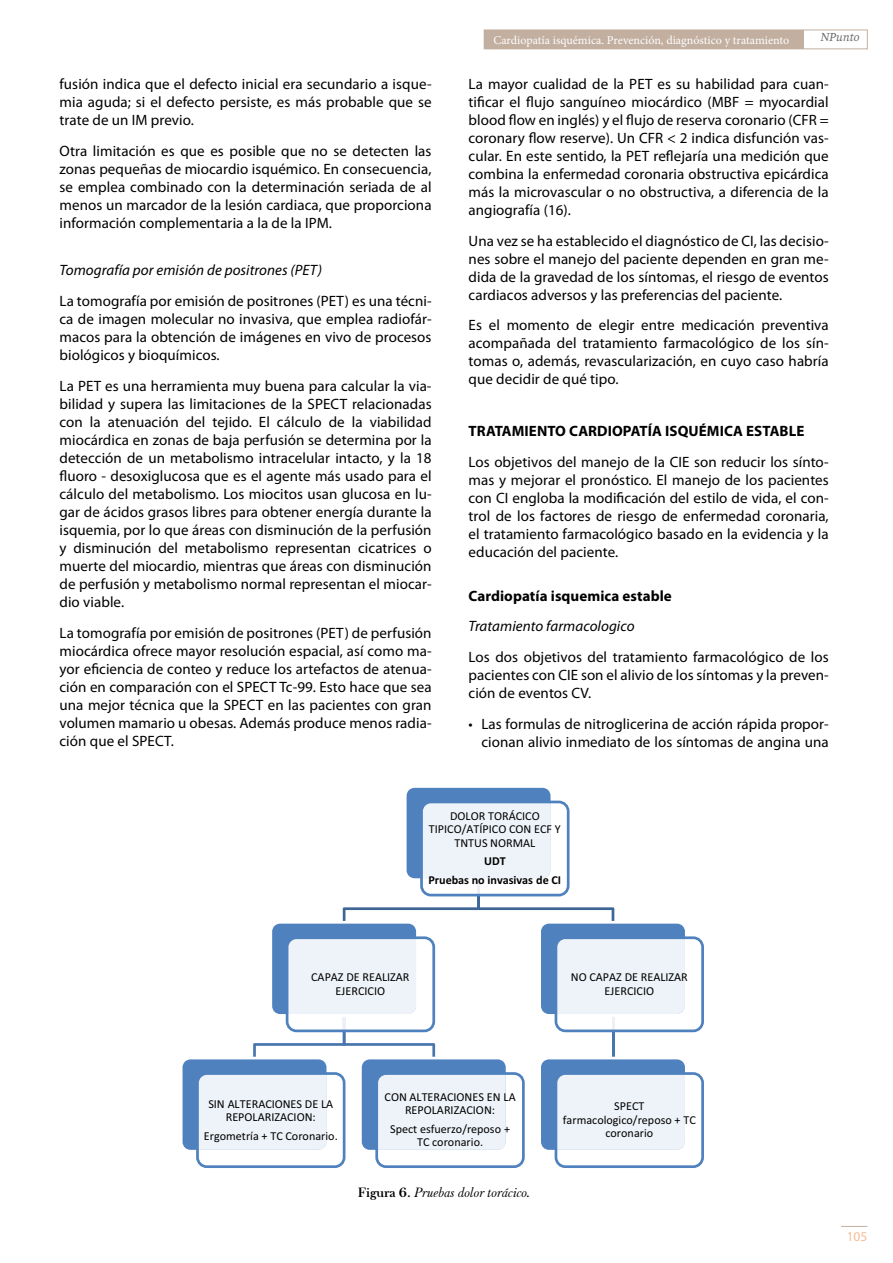
<style>
.page{position:relative;width:893px;height:1263px;background:#fff}
.page>*{position:absolute;margin:0;border:0;box-sizing:border-box;transform-origin:0 0}
.t1{font:15px/18px "Myriad Pro";letter-spacing:.005em;color:#000;text-align:justify}
.t2{font:700 15px "Myriad Pro";letter-spacing:.005em;color:#000}
.t3{font:italic 15px "Myriad Pro";letter-spacing:.005em;color:#000}
.t4{font:italic 13.5px "Baskerville F";color:#000}
.t5{font:13.5px "Myriad Pro";color:#f6bc96}
.t6{font:12.15px/13.4px "Calibri";color:#000;text-align:center}
.t7{font:700 12.15px/18.6px "Calibri";color:#000;text-align:center}
.t8{font:12px "Minion Pro";color:#fff}
.t9{font:italic 12px "Source Serif Variable";color:#646363}
.s1{font-weight:700;font-style:normal}
</style>
<div class="page">
<svg style="left:841px;top:1226px;width:26px;height:1px"></svg>
<div style="left:484px;top:30px;width:383px;height:19px;border:1px solid #c2afa0"></div>
<div style="left:484px;top:30px;width:320px;height:19px;background:#c2afa0"></div>
<svg style="left:182px;top:787px;width:521px;height:380px"></svg>
<div style="left:555px;top:1072px;width:149px;height:96px;border:3px solid #4f81be;border-radius:9px"></div>
<p class="t1" style="left:60px;top:75px;width:374px">fusión indica que el defecto inicial era secundario a isque&shy;mia aguda; si el defecto persiste, es más probable que se trate de un IM previo.</p>
<p class="t1" style="left:60px;top:141px;width:374px">Otra limitación es que es posible que no se detecten las zonas pequeñas de miocardio isquémico. En consecuencia, se emplea combinado con la determinación seriada de al menos un marcador de la lesión cardiaca, que proporciona información complementaria a la de la IPM.</p>
<p class="t3" style="left:60px;top:261px;width:264px">Tomografía por emisión de positrones (PET)</p>
<p class="t1" style="left:60px;top:292px;width:374px">La tomografía por emisión de positrones (PET) es una técni&shy;ca de imagen molecular no invasiva, que emplea radiofár&shy;macos para la obtención de imágenes en vivo de procesos biológicos y bioquímicos.</p>
<p class="t1" style="left:60px;top:377px;width:374px">La PET es una herramienta muy buena para calcular la via&shy;bilidad y supera las limitaciones de la SPECT relacionadas con la atenuación del tejido. El cálculo de la viabilidad miocárdica en zonas de baja perfusión se determina por la detección de un metabolismo intracelular intacto, y la 18 fluoro - desoxiglucosa que es el agente más usado para el cálculo del metabolismo. Los miocitos usan glucosa en lu&shy;gar de ácidos grasos libres para obtener energía durante la isquemia, por lo que áreas con disminución de la perfusión y disminución del metabolismo representan cicatrices o muerte del miocardio, mientras que áreas con disminución de perfusión y metabolismo normal representan el miocar&shy;dio viable.</p>
<p class="t1" style="left:60px;top:623px;width:374px">La tomografía por emisión de positrones (PET) de perfusión miocárdica ofrece mayor resolución espacial, así como ma&shy;yor eficiencia de conteo y reduce los artefactos de atenua&shy;ción en comparación con el SPECT Tc-99. Esto hace que sea una mejor técnica que la SPECT en las pacientes con gran volumen mamario u obesas. Además produce menos radia&shy;ción que el SPECT.</p>
<p class="t8" style="left:493px;top:32px;width:297px">Cardiopatía isquémica. Prevención, diagnóstico y tratamiento</p>
<p class="t9" style="left:820px;top:29px;width:40px">NPunto</p>
<p class="t1" style="left:469px;top:75px;width:362px">La mayor cualidad de la PET es su habilidad para cuan&shy;tificar el flujo sanguíneo miocárdico (MBF = myocardial blood flow en inglés) y el flujo de reserva coronario (CFR = coronary flow reserve). Un CFR &lt; 2 indica disfunción vas&shy;cular. En este sentido, la PET reflejaría una medición que combina la enfermedad coronaria obstructiva epicárdica más la microvascular o no obstructiva, a diferencia de la angiografía (16).</p>
<p class="t1" style="left:469px;top:231px;width:362px">Una vez se ha establecido el diagnóstico de CI, las decisio&shy;nes sobre el manejo del paciente dependen en gran me&shy;dida de la gravedad de los síntomas, el riesgo de eventos cardiacos adversos y las preferencias del paciente.</p>
<p class="t1" style="left:469px;top:316px;width:362px">Es el momento de elegir entre medicación preventiva acompañada del tratamiento farmacológico de los sín&shy;tomas o, además, revascularización, en cuyo caso habría que decidir de qué tipo.</p>
<p class="t2" style="left:469px;top:423px;width:337px">TRATAMIENTO CARDIOPATÍA ISQUÉMICA ESTABLE</p>
<p class="t1" style="left:469px;top:453px;width:362px">Los objetivos del manejo de la CIE son reducir los sínto&shy;mas y mejorar el pronóstico. El manejo de los pacientes con CI engloba la modificación del estilo de vida, el con&shy;trol de los factores de riesgo de enfermedad coronaria, el tratamiento farmacológico basado en la evidencia y la educación del paciente.</p>
<p class="t2" style="left:469px;top:587px;width:205px">Cardiopatía isquemica estable</p>
<p class="t3" style="left:469px;top:617px;width:167px">Tratamiento farmacologico</p>
<p class="t1" style="left:469px;top:648px;width:362px">Los dos objetivos del tratamiento farmacológico de los pacientes con CIE son el alivio de los síntomas y la preven&shy;ción de eventos CV.</p>
<p class="t1" style="left:469px;top:715px;width:362px;text-align:right">• Las formulas de nitroglicerina de acción rápida propor&shy;cionan alivio inmediato de los síntomas de angina una</p>
<p class="t6" style="left:429px;top:809px;width:133px">DOLOR TORÁCICO<br>TIPICO/ATÍPICO CON ECF Y<br>TNTUS NORMAL</p>
<p class="t7" style="left:428px;top:852px;width:134px">UDT<br>Pruebas no invasivas de CI</p>
<p class="t6" style="left:311px;top:970px;width:100px">CAPAZ DE REALIZAR<br>EJERCICIO</p>
<p class="t6" style="left:571px;top:970px;width:118px">NO CAPAZ DE REALIZAR<br>EJERCICIO</p>
<p class="t6" style="left:208px;top:1096px;width:126px">SIN ALTERACIONES DE LA<br>REPOLARIZACION:</p>
<p class="t6" style="left:204px;top:1128px;width:135px">Ergometría + TC Coronario.</p>
<p class="t6" style="left:385px;top:1090px;width:133px">CON ALTERACIONES EN LA<br>REPOLARIZACION:</p>
<p class="t6" style="left:390px;top:1122px;width:122px">Spect esfuerzo/reposo +<br>TC coronario.</p>
<p class="t4" style="left:358px;top:1184px;width:174px"><span class="s1">Figura 6.</span> Pruebas dolor torácico.</p>
<p class="t6" style="left:563px;top:1099px;width:134px">SPECT farmacologico/reposo + TC coronario</p>
<p class="t5" style="left:847px;top:1228px;width:22px">105</p>
</div>
